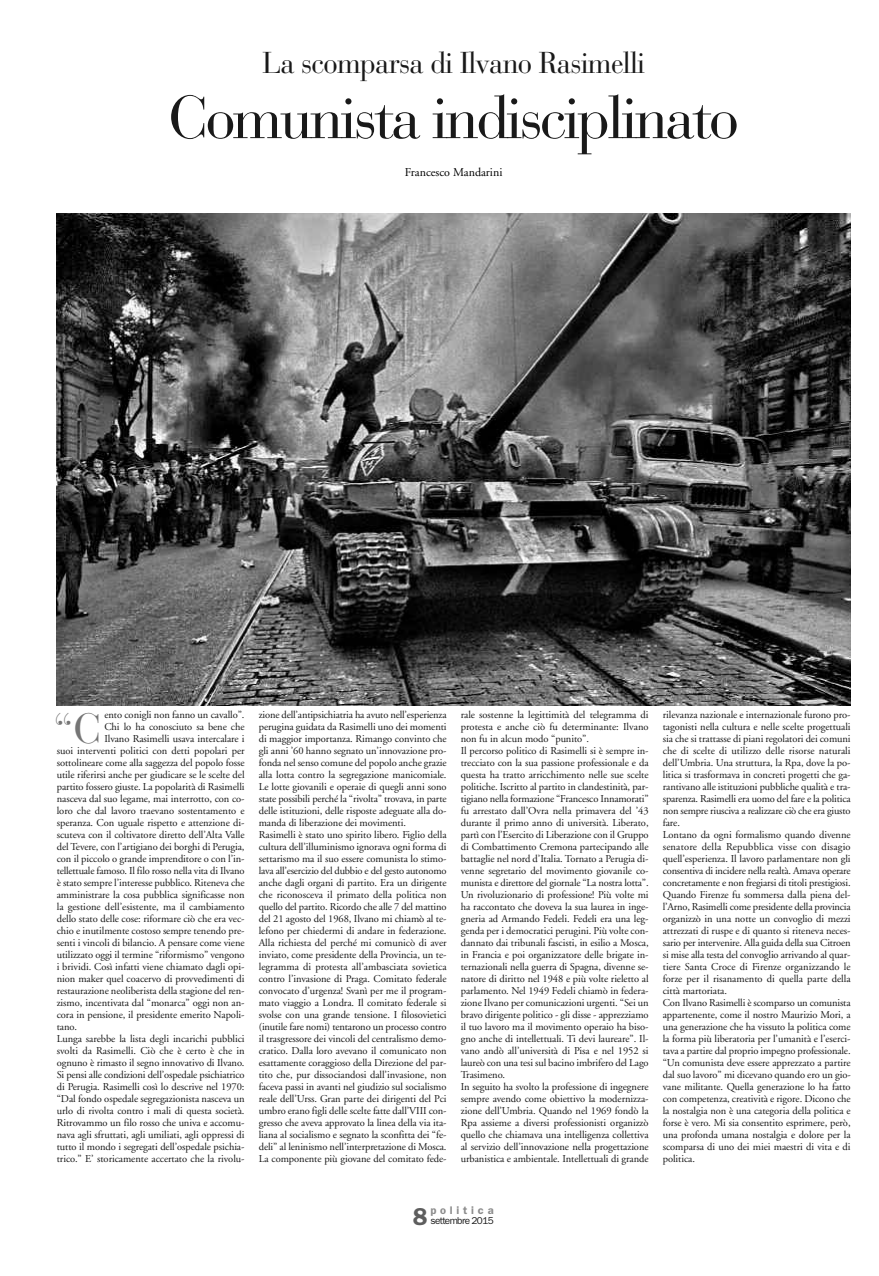
<style>
.page{position:relative;width:879px;height:1276px;background:#fff}
.page>*{position:absolute;margin:0;border:0;box-sizing:border-box;transform-origin:0 0}
.t1{font:60px "Bauer Bodoni";letter-spacing:-.05em;color:#191919}
.t2{font:41.9px "Bauer Bodoni";color:#757575}
.t3{font:30px "Bauer Bodoni";letter-spacing:-.025em;color:#191919;scale:.95 1}
.t4{font:600 24.5px "Franklin Gothic";color:#5e5e5e}
.t5{font:12px "Adobe Garamond";color:#010101}
.t6{font:600 11.1px "Franklin Gothic";letter-spacing:.34em;color:#8c8c8c}
.t7{font:10.5px/12px "Adobe Garamond";letter-spacing:-.005em;color:#191919}
.t8{font:10px "Franklin Gothic";letter-spacing:-.065em;color:#191919}
</style>
<div class="page">
<img style="left:57px;top:213px;width:793px;height:493px">
<h3 class="t3" style="left:262px;top:52px;width:405px">La scomparsa di Ilvano Rasimelli</h3>
<h1 class="t1" style="left:168px;top:96px;width:572px">Comunista indisciplinato</h1>
<p class="t5" style="left:405px;top:167px;width:99px">Francesco Mandarini</p>
<p class="t7" style="left:104px;top:710px;width:142px">ento conigli non fanno un cavallo”.</p>
<p class="t7" style="left:104px;top:722px;width:142px">Chi lo ha conosciuto sa bene che</p>
<p class="t7" style="left:104px;top:734px;width:142px">Ilvano Rasimelli usava intercalare i</p>
<p class="t7" style="left:57px;top:746px;width:189px">suoi interventi politici con detti popolari per</p>
<p class="t7" style="left:57px;top:758px;width:189px">sottolineare come alla saggezza del popolo fosse</p>
<p class="t7" style="left:57px;top:770px;width:189px">utile riferirsi anche per giudicare se le scelte del</p>
<p class="t7" style="left:57px;top:782px;width:189px">partito fossero giuste. La popolarità di Rasimelli</p>
<p class="t7" style="left:57px;top:794px;width:189px">nasceva dal suo legame, mai interrotto, con co-</p>
<p class="t7" style="left:57px;top:806px;width:189px">loro che dal lavoro traevano sostentamento e</p>
<p class="t7" style="left:57px;top:818px;width:189px">speranza. Con uguale rispetto e attenzione di-</p>
<p class="t7" style="left:57px;top:830px;width:189px">scuteva con il coltivatore diretto dell’Alta Valle</p>
<p class="t7" style="left:57px;top:842px;width:189px">del Tevere, con l’artigiano dei borghi di Perugia,</p>
<p class="t7" style="left:57px;top:854px;width:189px">con il piccolo o grande imprenditore o con l’in-</p>
<p class="t7" style="left:57px;top:866px;width:189px">tellettuale famoso. Il filo rosso nella vita di Ilvano</p>
<p class="t7" style="left:57px;top:878px;width:189px">è stato sempre l’interesse pubblico. Riteneva che</p>
<p class="t7" style="left:57px;top:890px;width:189px">amministrare la cosa pubblica significasse non</p>
<p class="t7" style="left:57px;top:902px;width:189px">la gestione dell’esistente, ma il cambiamento</p>
<p class="t7" style="left:57px;top:914px;width:189px">dello stato delle cose: riformare ciò che era vec-</p>
<p class="t7" style="left:57px;top:926px;width:189px">chio e inutilmente costoso sempre tenendo pre-</p>
<p class="t7" style="left:57px;top:938px;width:189px">senti i vincoli di bilancio. A pensare come viene</p>
<p class="t7" style="left:57px;top:950px;width:189px">utilizzato oggi il termine “riformismo” vengono</p>
<p class="t7" style="left:57px;top:962px;width:189px">i brividi. Così infatti viene chiamato dagli opi-</p>
<p class="t7" style="left:57px;top:974px;width:189px">nion maker quel coacervo di provvedimenti di</p>
<p class="t7" style="left:57px;top:986px;width:189px">restaurazione neoliberista della stagione del ren-</p>
<p class="t7" style="left:57px;top:998px;width:189px">zismo, incentivata dal “monarca” oggi non an-</p>
<p class="t7" style="left:57px;top:1010px;width:189px">cora in pensione, il presidente emerito Napoli-</p>
<p class="t7" style="left:57px;top:1022px;width:22px">tano.</p>
<p class="t7" style="left:57px;top:1034px;width:189px">Lunga sarebbe la lista degli incarichi pubblici</p>
<p class="t7" style="left:57px;top:1046px;width:189px">svolti da Rasimelli. Ciò che è certo è che in</p>
<p class="t7" style="left:57px;top:1058px;width:189px">ognuno è rimasto il segno innovativo di Ilvano.</p>
<p class="t7" style="left:57px;top:1070px;width:189px">Si pensi alle condizioni dell’ospedale psichiatrico</p>
<p class="t7" style="left:57px;top:1082px;width:189px">di Perugia. Rasimelli così lo descrive nel 1970:</p>
<p class="t7" style="left:57px;top:1094px;width:189px">“Dal fondo ospedale segregazionista nasceva un</p>
<p class="t7" style="left:57px;top:1106px;width:189px">urlo di rivolta contro i mali di questa società.</p>
<p class="t7" style="left:57px;top:1118px;width:189px">Ritrovammo un filo rosso che univa e accomu-</p>
<p class="t7" style="left:57px;top:1130px;width:189px">nava agli sfruttati, agli umiliati, agli oppressi di</p>
<p class="t7" style="left:57px;top:1142px;width:189px">tutto il mondo i segregati dell’ospedale psichia-</p>
<p class="t7" style="left:57px;top:1154px;width:189px">trico.” E’ storicamente accertato che la rivolu-</p>
<h2 class="t2" style="left:53px;top:713px;width:50px">“C</h2>
<p class="t7" style="left:259px;top:710px;width:189px">zione dell’antipsichiatria ha avuto nell’esperienza perugina guidata da Rasimelli uno dei momenti di maggior importanza. Rimango convinto che gli anni ’60 hanno segnato un’innovazione pro&shy;fonda nel senso comune del popolo anche grazie alla lotta contro la segregazione manicomiale.<br>Le lotte giovanili e operaie di quegli anni sono state possibili perché la “rivolta” trovava, in parte delle istituzioni, delle risposte adeguate alla do&shy;manda di liberazione dei movimenti.<br>Rasimelli è stato uno spirito libero. Figlio della cultura dell’illuminismo ignorava ogni forma di settarismo ma il suo essere comunista lo stimo&shy;lava all’esercizio del dubbio e del gesto autonomo anche dagli organi di partito. Era un dirigente che riconosceva il primato della politica non quello del partito. Ricordo che alle 7 del mattino del 21 agosto del 1968, Ilvano mi chiamò al te&shy;lefono per chiedermi di andare in federazione.<br>Alla richiesta del perché mi comunicò di aver inviato, come presidente della Provincia, un te&shy;legramma di protesta all’ambasciata sovietica contro l’invasione di Praga. Comitato federale convocato d’urgenza! Svanì per me il program&shy;mato viaggio a Londra. Il comitato federale si svolse con una grande tensione. I filosovietici (inutile fare nomi) tentarono un processo contro il trasgressore dei vincoli del centralismo demo&shy;cratico. Dalla loro avevano il comunicato non esattamente coraggioso della Direzione del par&shy;tito che, pur dissociandosi dall’invasione, non faceva passi in avanti nel giudizio sul socialismo reale dell’Urss. Gran parte dei dirigenti del Pci umbro erano figli delle scelte fatte dall’VIII con&shy;gresso che aveva approvato la linea della via ita&shy;liana al socialismo e segnato la sconfitta dei “fe&shy;deli” al leninismo nell’interpretazione di Mosca.<br>La componente più giovane del comitato fede-</p>
<p class="t7" style="left:461px;top:710px;width:189px">rale sostenne la legittimità del telegramma di protesta e anche ciò fu determinante: Ilvano non fu in alcun modo “punito”.<br>Il percorso politico di Rasimelli si è sempre in&shy;trecciato con la sua passione professionale e da questa ha tratto arricchimento nelle sue scelte politiche. Iscritto al partito in clandestinità, par&shy;tigiano nella formazione “Francesco Innamorati” fu arrestato dall’Ovra nella primavera del ’43 durante il primo anno di università. Liberato, partì con l’Esercito di Liberazione con il Gruppo di Combattimento Cremona partecipando alle battaglie nel nord d’Italia. Tornato a Perugia di&shy;venne segretario del movimento giovanile co&shy;munista e direttore del giornale “La nostra lotta”.<br>Un rivoluzionario di professione! Più volte mi ha raccontato che doveva la sua laurea in inge&shy;gneria ad Armando Fedeli. Fedeli era una leg&shy;genda per i democratici perugini. Più volte con&shy;dannato dai tribunali fascisti, in esilio a Mosca, in Francia e poi organizzatore delle brigate in&shy;ternazionali nella guerra di Spagna, divenne se&shy;natore di diritto nel 1948 e più volte rieletto al parlamento. Nel 1949 Fedeli chiamò in federa&shy;zione Ilvano per comunicazioni urgenti. “Sei un bravo dirigente politico - gli disse - apprezziamo il tuo lavoro ma il movimento operaio ha biso&shy;gno anche di intellettuali. Ti devi laureare”. Il&shy;vano andò all’università di Pisa e nel 1952 si laureò con una tesi sul bacino imbrifero del Lago Trasimeno.<br>In seguito ha svolto la professione di ingegnere sempre avendo come obiettivo la modernizza&shy;zione dell’Umbria. Quando nel 1969 fondò la Rpa assieme a diversi professionisti organizzò quello che chiamava una intelligenza collettiva al servizio dell’innovazione nella progettazione urbanistica e ambientale. Intellettuali di grande</p>
<p class="t7" style="left:663px;top:710px;width:189px">rilevanza nazionale e internazionale furono pro&shy;tagonisti nella cultura e nelle scelte progettuali sia che si trattasse di piani regolatori dei comuni che di scelte di utilizzo delle risorse naturali dell’Umbria. Una struttura, la Rpa, dove la po&shy;litica si trasformava in concreti progetti che ga&shy;rantivano alle istituzioni pubbliche qualità e tra&shy;sparenza. Rasimelli era uomo del fare e la politica non sempre riusciva a realizzare ciò che era giusto fare.<br>Lontano da ogni formalismo quando divenne senatore della Repubblica visse con disagio quell’esperienza. Il lavoro parlamentare non gli consentiva di incidere nella realtà. Amava operare concretamente e non fregiarsi di titoli prestigiosi.<br>Quando Firenze fu sommersa dalla piena del&shy;l’Arno, Rasimelli come presidente della provincia organizzò in una notte un convoglio di mezzi attrezzati di ruspe e di quanto si riteneva neces&shy;sario per intervenire. Alla guida della sua Citroen si mise alla testa del convoglio arrivando al quar&shy;tiere Santa Croce di Firenze organizzando le forze per il risanamento di quella parte della città martoriata.<br>Con Ilvano Rasimelli è scomparso un comunista appartenente, come il nostro Maurizio Mori, a una generazione che ha vissuto la politica come la forma più liberatoria per l’umanità e l’eserci&shy;tava a partire dal proprio impegno professionale. “Un comunista deve essere apprezzato a partire dal suo lavoro” mi dicevano quando ero un gio&shy;vane militante. Quella generazione lo ha fatto con competenza, creatività e rigore. Dicono che la nostalgia non è una categoria della politica e forse è vero. Mi sia consentito esprimere, però, una profonda umana nostalgia e dolore per la scomparsa di uno dei miei maestri di vita e di politica.</p>
<h3 class="t4" style="left:413px;top:1202px;width:16px">8</h3>
<p class="t6" style="left:430px;top:1203px;width:65px">politica</p>
<p class="t8" style="left:430px;top:1215px;width:65px">settembre 2015</p>
</div>
